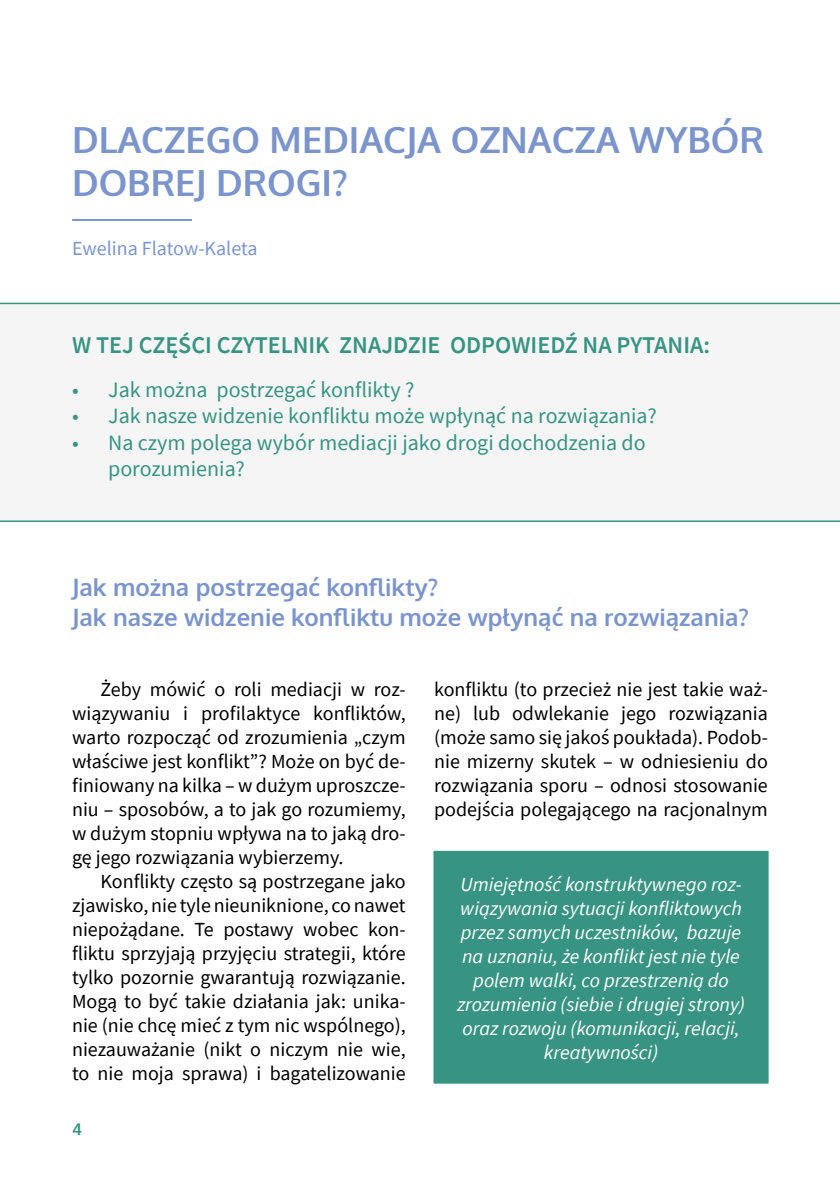
<style>
.page{position:relative;width:840px;height:1191px;background:#fff}
.page>*{position:absolute;margin:0;border:0;box-sizing:border-box;transform-origin:0 0}
.t1{font:700 36px/43.2px "Oxygen";color:#7b95cc}
.t2{font:700 24px/30px "Oxygen";color:#7b95cc}
.t3{font:600 24px "Source Sans Pro";color:#379482}
.t4{font:22px/26.4px "Source Sans Pro";color:#379482}
.t5{font:20px/24px "Source Sans Pro";color:#000;text-align:justify}
.t6{font:italic 20px/24px "Source Sans Pro";color:#fff;text-align:center}
.t7{font:20px "Source Sans Pro";color:#7b95cc}
.t8{font:700 16px "Oxygen";color:#379482}
</style>
<div class="page">
<div style="left:424px;top:842px;width:353px;height:250px;background:#379482"></div>
<div style="left:415px;top:833px;width:371px;height:268px;border:18px solid #fff"></div>
<hr style="left:72px;top:219px;width:120px;height:2px;background:#7b95cc">
<div style="left:0;top:304px;width:839px;height:218px;background:#f5f5f5"></div>
<hr style="left:0;top:303px;width:839px;height:1px;background:#379482">
<hr style="left:0;top:520px;width:839px;height:2px;background:#379482">
<h1 class="t1" style="left:72px;top:120px;width:693px">DLACZEGO MEDIACJA OZNACZA WYBÓR<br>DOBREJ DROGI?</h1>
<p class="t7" style="left:72px;top:235px;width:187px">Ewelina Flatow-Kaleta</p>
<p class="t3" style="left:72px;top:329px;width:639px">W TEJ CZĘŚCI CZYTELNIK ZNAJDZIE ODPOWIEDŹ NA PYTANIA:</p>
<p class="t4" style="left:72px;top:376px;width:343px">• Jak można postrzegać konflikty ?</p>
<p class="t4" style="left:72px;top:402px;width:586px">• Jak nasze widzenie konfliktu może wpłynąć na rozwiązania?</p>
<p class="t4" style="left:108px;top:429px;width:539px;text-indent:-36px">• Na czym polega wybór mediacji jako drogi dochodzenia do porozumienia?</p>
<p class="t2" style="left:72px;top:573px;width:678px">Jak można postrzegać konflikty?<br>Jak nasze widzenie konfliktu może wpłynąć na rozwiązania?</p>
<p class="t5" style="left:72px;top:677px;width:335px;text-indent:28px">Żeby mówić o roli mediacji w roz&shy;wiązywaniu i profilaktyce konfliktów, warto rozpocząć od zrozumienia „czym właściwe jest konflikt”? Może on być de&shy;finiowany na kilka – w dużym uproszcze&shy;niu – sposobów, a to jak go rozumiemy, w dużym stopniu wpływa na to jaką dro&shy;gę jego rozwiązania wybierzemy.</p>
<p class="t5" style="left:72px;top:869px;width:335px;text-indent:28px">Konflikty często są postrzegane jako zjawisko, nie tyle nieuniknione, co nawet niepożądane. Te postawy wobec kon&shy;fliktu sprzyjają przyjęciu strategii, które tylko pozornie gwarantują rozwiązanie.<br>Mogą to być takie działania jak: unika&shy;nie (nie chcę mieć z tym nic wspólnego), niezauważanie (nikt o niczym nie wie, to nie moja sprawa) i bagatelizowanie</p>
<p class="t8" style="left:72px;top:1119px;width:11px">4</p>
<p class="t5" style="left:434px;top:677px;width:335px">konfliktu (to przecież nie jest takie waż&shy;ne) lub odwlekanie jego rozwiązania (może samo się jakoś poukłada). Podob&shy;nie mizerny skutek – w odniesieniu do rozwiązania sporu – odnosi stosowanie podejścia polegającego na racjonalnym</p>
<p class="t6" style="left:457px;top:872px;width:289px">Umiejętność konstruktywnego roz&shy;wiązywania sytuacji konfliktowych przez samych uczestników, bazuje na uznaniu, że konflikt jest nie tyle polem walki, co przestrzenią do zrozumienia (siebie i drugiej strony) oraz rozwoju (komunikacji, relacji, kreatywności)</p>
</div>
